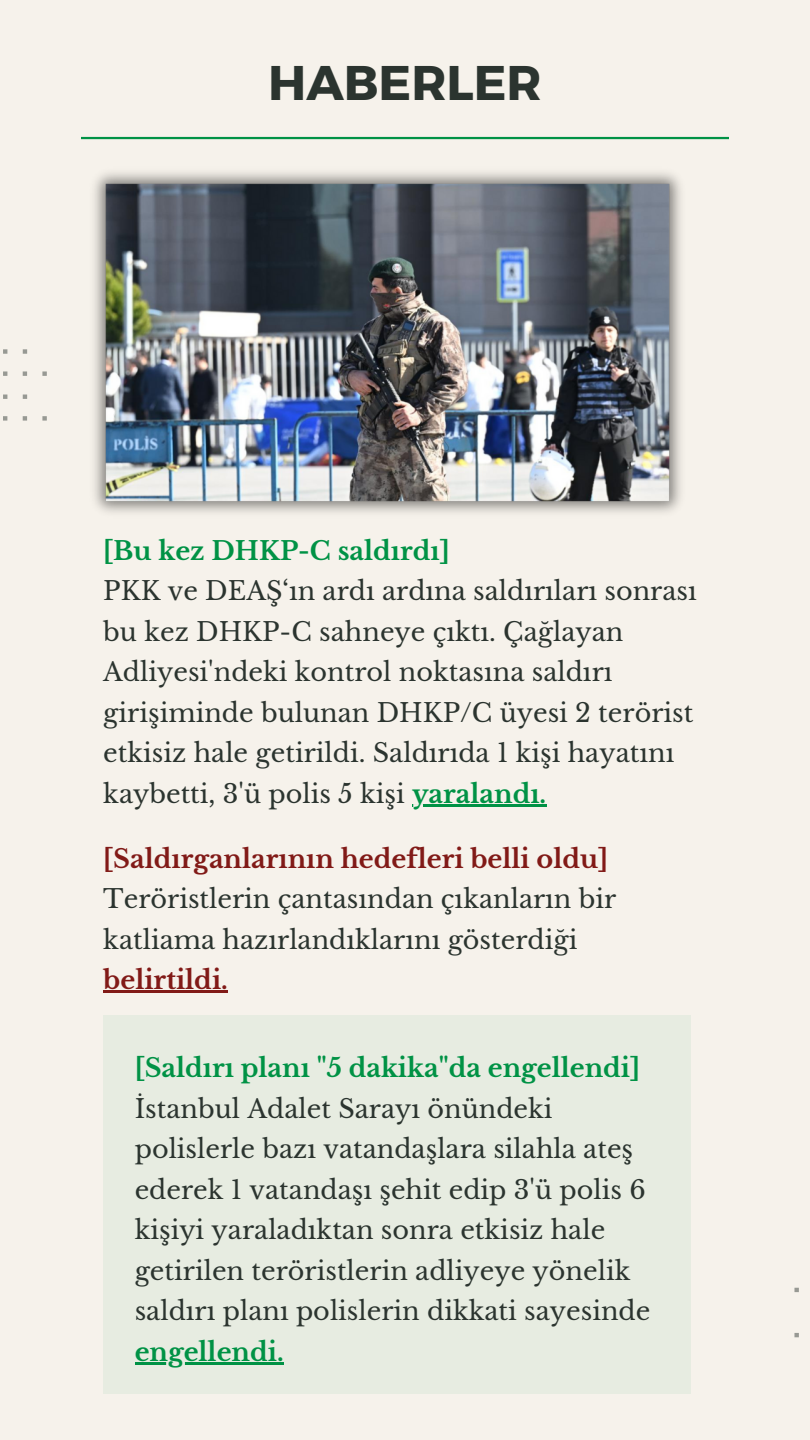
<style>
.page{position:relative;width:810px;height:1440px;background:#f6f2eb}
.page>*{position:absolute;margin:0;border:0;box-sizing:border-box;transform-origin:0 0}
.t1{font:700 48.6px "Montserrat";color:#2b342f}
.t2{font:25.5px/40.5px "Libre Baskerville";color:#2b342f}
.t3{font:700 25.5px "Libre Baskerville";color:#009245}
.t4{font:700 25.5px "Libre Baskerville";color:#811a17}
.s1{font-weight:700;color:#009245}
.s2{font-weight:700;color:#811a17}
</style>
<div class="page">
<hr style="left:81px;top:137px;width:648px;height:2px;background:#009245">
<svg style="left:3px;top:349px;width:44px;height:72px"></svg>
<svg style="left:794px;top:1288px;width:5px;height:50px"></svg>
<div style="left:103px;top:1016px;width:588px;height:378px;background:#e7ece1"></div>
<img style="left:94px;top:172px;width:587px;height:341px">
<hr style="left:412px;top:804px;width:134px;height:3px;background:#009245">
<hr style="left:135px;top:1362px;width:149px;height:3px;background:#009245">
<hr style="left:103px;top:991px;width:125px;height:2px;background:#811a17">
<p class="t1" style="left:268px;top:51px;width:275px">HABERLER</p>
<p class="t3" style="left:103px;top:535px;width:348px">[Bu kez DHKP-C saldırdı]</p>
<p class="t2" style="left:103px;top:571px;width:595px">PKK ve DEAŞ‘ın ardı ardına saldırıları sonrası bu kez DHKP-C sahneye çıktı. Çağlayan Adliyesi'ndeki kontrol noktasına saldırı girişiminde bulunan DHKP/C üyesi 2 terörist etkisiz hale getirildi. Saldırıda 1 kişi hayatını kaybetti, 3'ü polis 5 kişi <span class="s1">yaralandı.</span></p>
<p class="t4" style="left:103px;top:843px;width:506px">[Saldırganlarının hedefleri belli oldu]</p>
<p class="t2" style="left:103px;top:879px;width:515px">Teröristlerin çantasından çıkanların bir katliama hazırlandıklarını gösterdiği <span class="s2">belirtildi.</span></p>
<p class="t3" style="left:135px;top:1053px;width:507px">[Saldırı planı "5 dakika"da engellendi]</p>
<p class="t2" style="left:135px;top:1089px;width:517px">İstanbul Adalet Sarayı önündeki polislerle bazı vatandaşlara silahla ateş ederek 1 vatandaşı şehit edip 3'ü polis 6 kişiyi yaraladıktan sonra etkisiz hale getirilen teröristlerin adliyeye yönelik saldırı planı polislerin dikkati sayesinde</p>
<p class="t3" style="left:135px;top:1336px;width:150px">engellendi.</p>
</div>
